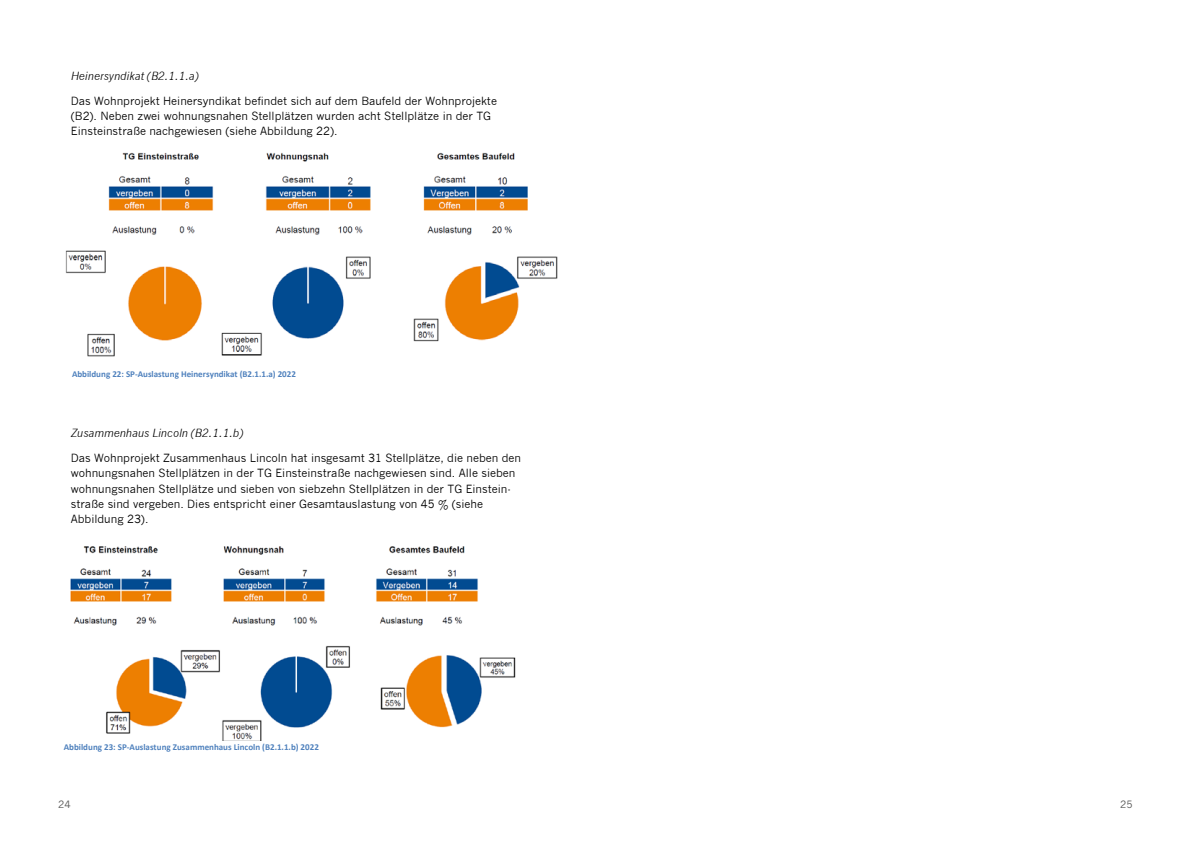
<style>
.page{position:relative;width:1191px;height:842px;background:#fff}
.page>*{position:absolute;margin:0;border:0;box-sizing:border-box;transform-origin:0 0}
.t1{font:11px/15.2px "News Gothic";color:#000}
.t2{font:italic 11px "News Gothic";color:#000}
.t3{font:10px "News Gothic MT Std";color:#575756}
.t4{font:700 9px "Calibri";color:#4f81bd}
</style>
<div class="page">
<img style="left:70px;top:546px;width:446px;height:195px">
<img style="left:65px;top:152px;width:493px;height:204px">
<p class="t2" style="left:71px;top:69px;width:130px">Heinersyndikat (B2.1.1.a)</p>
<p class="t1" style="left:71px;top:93px;width:428px">Das Wohnprojekt Heinersyndikat befindet sich auf dem Baufeld der Wohnprojekte (B2). Neben zwei wohnungsnahen Stellplätzen wurden acht Stellplätze in der TG<br>Einsteinstraße nachgewiesen (siehe Abbildung 22).</p>
<p class="t4" style="left:72px;top:368px;width:225px">Abbildung 22: SP-Auslastung Heinersyndikat (B2.1.1.a) 2022</p>
<p class="t2" style="left:71px;top:426px;width:174px">Zusammenhaus Lincoln (B2.1.1.b)</p>
<p class="t1" style="left:71px;top:451px;width:452px">Das Wohnprojekt Zusammenhaus Lincoln hat insgesamt 31 Stellplätze, die neben den wohnungsnahen Stellplätzen in der TG Einsteinstraße nachgewiesen sind. Alle sieben wohnungsnahen Stellplätze und sieben von siebzehn Stellplätzen in der TG Einstein&shy;straße sind vergeben. Dies entspricht einer Gesamtauslastung von 45 % (siehe Abbildung 23).</p>
<p class="t4" style="left:64px;top:741px;width:257px">Abbildung 23: SP-Auslastung Zusammenhaus Lincoln (B2.1.1.b) 2022</p>
<p class="t3" style="left:58px;top:799px;width:14px">24</p>
<p class="t3" style="left:1120px;top:799px;width:14px">25</p>
</div>
